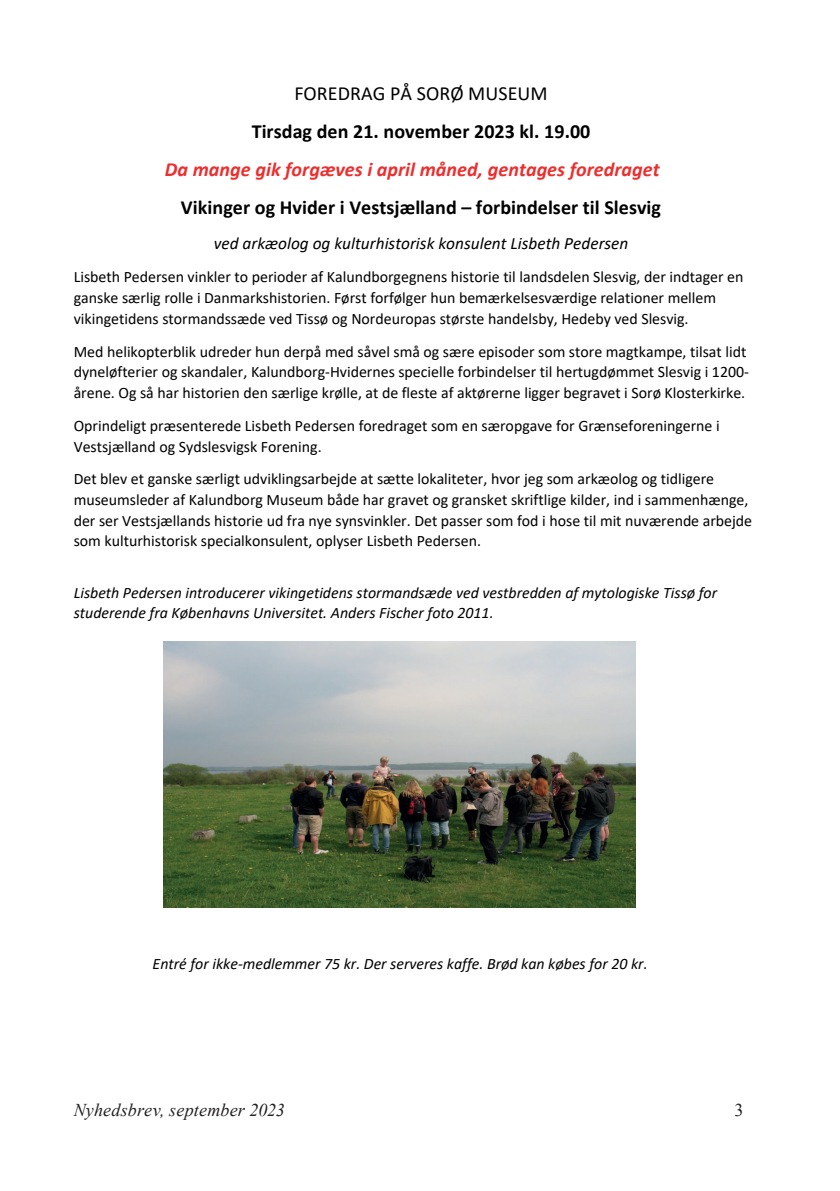
<style>
.page{position:relative;width:840px;height:1191px;background:#fff}
.page>*{position:absolute;margin:0;border:0;box-sizing:border-box;transform-origin:0 0}
.t1{font:700 20px "Calibri";letter-spacing:.005em;color:#000001}
.t2{font:italic 700 20px "Calibri";letter-spacing:.005em;color:#ee2d2d}
.t3{font:20px "Calibri";letter-spacing:.005em;color:#000001}
.t4{font:italic 18px "Times New Roman";letter-spacing:.01em;color:#231f20}
.t5{font:18px "Times New Roman";color:#231f20}
.t6{font:italic 17.2px "Calibri";color:#000001}
.t7{font:15.8px/21px "Calibri";color:#000001}
.t8{font:italic 15.8px/19.4px "Calibri";color:#000001}
</style>
<div class="page">
<img style="left:163px;top:641px;width:472px;height:267px">
<p class="t3" style="left:294px;top:79px;width:255px">FOREDRAG PÅ SORØ MUSEUM</p>
<p class="t1" style="left:251px;top:117px;width:340px">Tirsdag den 21. november 2023 kl. 19.00</p>
<p class="t2" style="left:165px;top:155px;width:496px">Da mange gik forgæves i april måned, gentages foredraget</p>
<p class="t1" style="left:181px;top:193px;width:481px">Vikinger og Hvider i Vestsjælland – forbindelser til Slesvig</p>
<p class="t6" style="left:214px;top:232px;width:416px">ved arkæolog og kulturhistorisk konsulent Lisbeth Pedersen</p>
<p class="t7" style="left:74px;top:266px;width:670px">Lisbeth Pedersen vinkler to perioder af Kalundborgegnens historie til landsdelen Slesvig, der indtager en ganske særlig rolle i Danmarkshistorien. Først forfølger hun bemærkelsesværdige relationer mellem vikingetidens stormandssæde ved Tissø og Nordeuropas største handelsby, Hedeby ved Slesvig.</p>
<p class="t7" style="left:74px;top:340px;width:676px">Med helikopterblik udreder hun derpå med såvel små og sære episoder som store magtkampe, tilsat lidt dyneløfterier og skandaler, Kalundborg-Hvidernes specielle forbindelser til hertugdømmet Slesvig i 1200- årene. Og så har historien den særlige krølle, at de fleste af aktørerne ligger begravet i Sorø Klosterkirke.</p>
<p class="t7" style="left:74px;top:414px;width:647px">Oprindeligt præsenterede Lisbeth Pedersen foredraget som en særopgave for Grænseforeningerne i<br>Vestsjælland og Sydslesvigsk Forening.</p>
<p class="t7" style="left:74px;top:468px;width:679px">Det blev et ganske særligt udviklingsarbejde at sætte lokaliteter, hvor jeg som arkæolog og tidligere museumsleder af Kalundborg Museum både har gravet og gransket skriftlige kilder, ind i sammenhænge, der ser Vestsjællands historie ud fra nye synsvinkler. Det passer som fod i hose til mit nuværende arbejde som kulturhistorisk specialkonsulent, oplyser Lisbeth Pedersen.</p>
<p class="t8" style="left:74px;top:582px;width:644px">Lisbeth Pedersen introducerer vikingetidens stormandsæde ved vestbredden af mytologiske Tissø for studerende fra Københavns Universitet. Anders Fischer foto 2011.</p>
<p class="t8" style="left:152px;top:953px;width:496px">Entré for ikke-medlemmer 75 kr. Der serveres kaffe. Brød kan købes for 20 kr.</p>
<p class="t4" style="left:74px;top:1097px;width:212px">Nyhedsbrev, september 2023</p>
<p class="t5" style="left:734px;top:1098px;width:10px">3</p>
</div>
